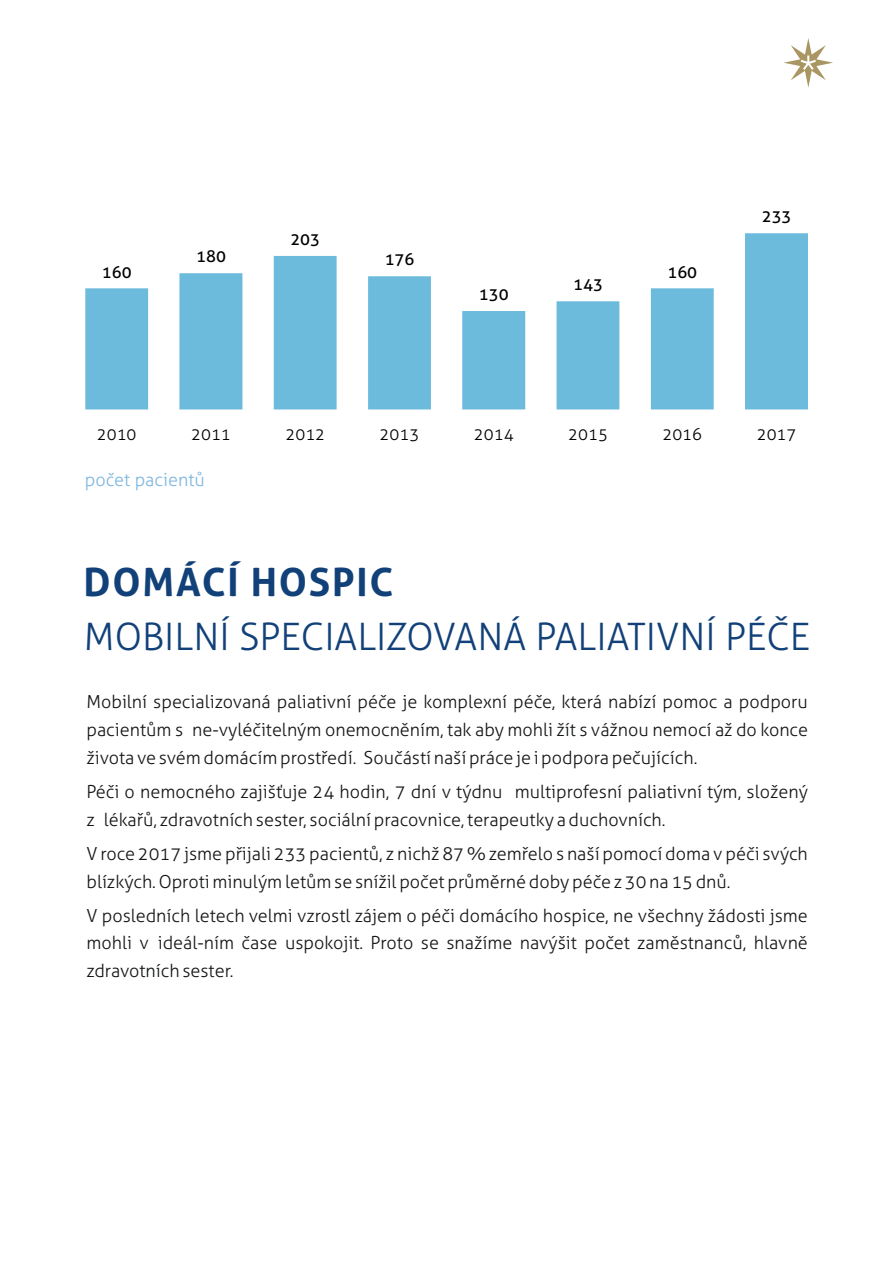
<style>
.page{position:relative;width:893px;height:1263px;background:#fff}
.page>*{position:absolute;margin:0;border:0;box-sizing:border-box;transform-origin:0 0}
.t1{font:700 39px "Aller";letter-spacing:.045em;color:#114178}
.t2{font:300 37.8px "Aller";color:#114178}
.t3{font:300 18px/27.8px "Aller";color:#151616;text-align:justify}
.t4{font:300 18px "Aller";color:#7db7df}
.t5{font:300 16.5px "Aller";color:#000}
.t6{font:16.5px "Aller";color:#000}
</style>
<div class="page">
<svg style="left:784px;top:38px;width:49px;height:49px"></svg>
<svg style="left:85px;top:233px;width:723px;height:176px;fill:#6cbbdd"></svg>
<p class="t6" style="left:102px;top:265px;width:31px">160</p>
<p class="t6" style="left:196px;top:250px;width:31px">180</p>
<p class="t6" style="left:290px;top:233px;width:31px">203</p>
<p class="t6" style="left:385px;top:253px;width:31px">176</p>
<p class="t6" style="left:479px;top:288px;width:31px">130</p>
<p class="t6" style="left:573px;top:278px;width:31px">143</p>
<p class="t6" style="left:667px;top:265px;width:31px">160</p>
<p class="t6" style="left:762px;top:210px;width:31px">233</p>
<p class="t5" style="left:97px;top:428px;width:41px">2010</p>
<p class="t5" style="left:191px;top:428px;width:41px">2011</p>
<p class="t5" style="left:285px;top:428px;width:41px">2012</p>
<p class="t5" style="left:380px;top:428px;width:41px">2013</p>
<p class="t5" style="left:474px;top:428px;width:41px">2014</p>
<p class="t5" style="left:568px;top:428px;width:41px">2015</p>
<p class="t5" style="left:662px;top:428px;width:41px">2016</p>
<p class="t5" style="left:757px;top:428px;width:41px">2017</p>
<p class="t4" style="left:85px;top:473px;width:121px">počet pacientů</p>
<h1 class="t1" style="left:84px;top:567px;width:311px">DOMÁCÍ HOSPIC</h1>
<h2 class="t2" style="left:84px;top:622px;width:728px">MOBILNÍ SPECIALIZOVANÁ PALIATIVNÍ PÉČE</h2>
<p class="t3" style="left:86px;top:690px;width:723px">Mobilní specializovaná paliativní péče je komplexní péče, která nabízí pomoc a podporu pacientům s ne-vyléčitelným onemocněním, tak aby mohli žít s vážnou nemocí až do konce života ve svém domácím prostředí. Součástí naší práce je i podpora pečujících.</p>
<p class="t3" style="left:86px;top:779px;width:723px">Péči o nemocného zajišťuje 24 hodin, 7 dní v týdnu multiprofesní paliativní tým, složený z lékařů, zdravotních sester, sociální pracovnice, terapeutky a duchovních.</p>
<p class="t3" style="left:86px;top:841px;width:723px">V roce 2017 jsme přijali 233 pacientů, z nichž 87 % zemřelo s naší pomocí doma v péči svých blízkých. Oproti minulým letům se snížil počet průměrné doby péče z 30 na 15 dnů.</p>
<p class="t3" style="left:86px;top:903px;width:723px">V posledních letech velmi vzrostl zájem o péči domácího hospice, ne všechny žádosti jsme mohli v ideál-ním čase uspokojit. Proto se snažíme navýšit počet zaměstnanců, hlavně zdravotních sester.</p>
</div>
